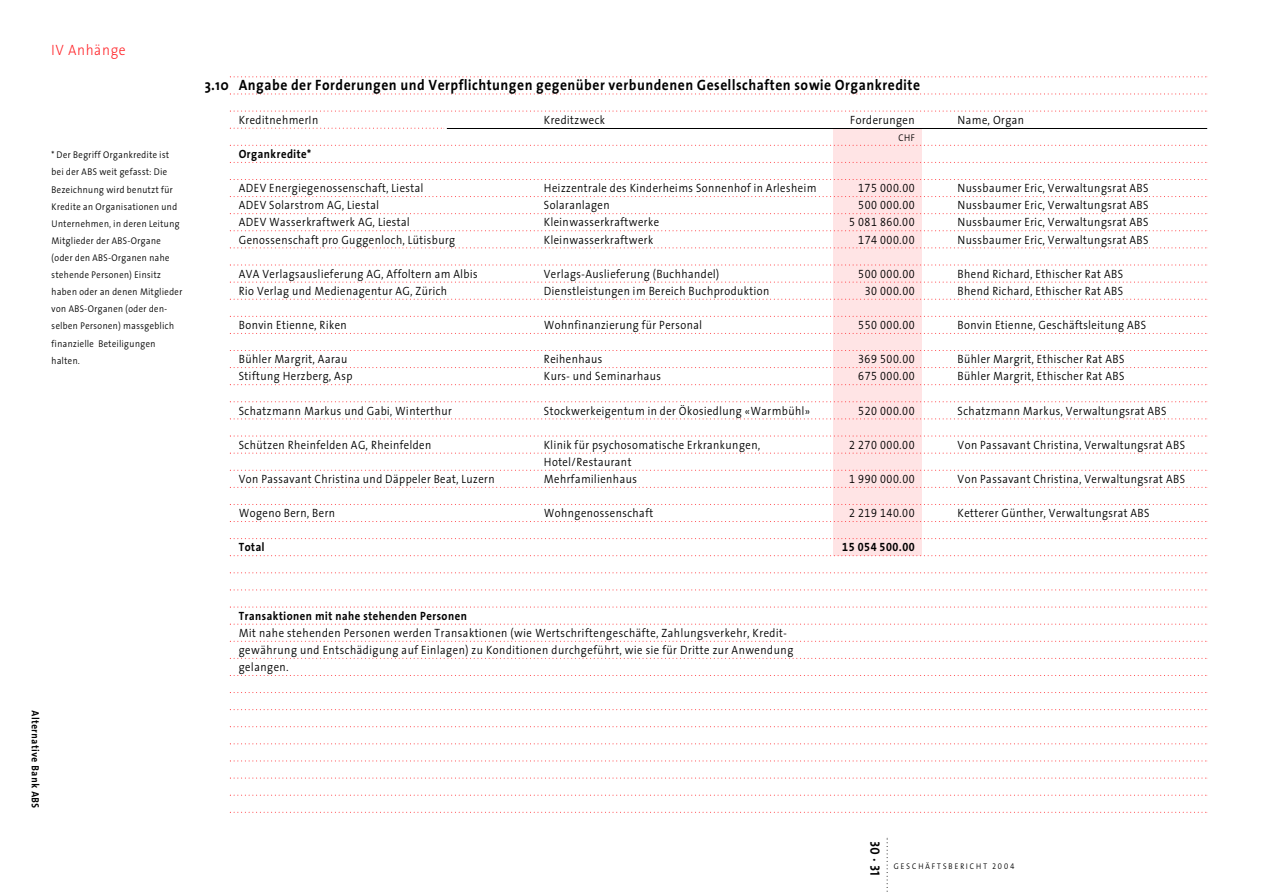
<style>
.page{position:relative;width:1262px;height:893px;background:#fff}
.page>*{position:absolute;margin:0;border:0;box-sizing:border-box;transform-origin:0 0}
.t1{font:15px "The Sans Bold CL";letter-spacing:.015em;color:#000}
.t2{font:15px "The Sans Light Cl";letter-spacing:.025em;color:#ff2328}
.t3{font:13.5px "The Sans Bold CL Caps";color:#000}
.t4{font:12px/17.1px "The Sans Semi Light CL";letter-spacing:.01em;color:#000}
.t5{font:12px "The Sans Semi Light Cl Expert";letter-spacing:.02em;color:#000}
.t6{font:12px "The Sans Bold CL";letter-spacing:.015em;color:#000}
.t7{font:12px "The Sans Bold CL Expert";letter-spacing:.02em;color:#000}
.t8{font:10.5px "The Sans Bold CL";letter-spacing:.03em;color:#000}
.t9{font:9.75px/17.1px "The Sans Semi Light CL";letter-spacing:.01em;color:#000}
.t10{font:8.25px "The Sans Semi Light CL";letter-spacing:.2em;color:#000}
.s1{font-family:"The Sans Semi Light CL Caps"}
</style>
<div class="page">
<div style="left:833px;top:128px;width:88px;height:427px;background:#ffe4e5"></div>
<svg style="left:230px;top:77px;width:977px;height:1px"></svg>
<svg style="left:230px;top:94px;width:977px;height:1px"></svg>
<svg style="left:230px;top:111px;width:977px;height:1px"></svg>
<svg style="left:230px;top:128px;width:214px;height:1px"></svg>
<svg style="left:230px;top:145px;width:977px;height:1px"></svg>
<svg style="left:230px;top:162px;width:977px;height:1px"></svg>
<svg style="left:230px;top:179px;width:977px;height:1px"></svg>
<svg style="left:230px;top:196px;width:977px;height:1px"></svg>
<svg style="left:230px;top:213px;width:977px;height:1px"></svg>
<svg style="left:230px;top:230px;width:977px;height:1px"></svg>
<svg style="left:230px;top:247px;width:977px;height:1px"></svg>
<svg style="left:230px;top:265px;width:977px;height:1px"></svg>
<svg style="left:230px;top:282px;width:977px;height:1px"></svg>
<svg style="left:230px;top:299px;width:977px;height:1px"></svg>
<svg style="left:230px;top:316px;width:977px;height:1px"></svg>
<svg style="left:230px;top:333px;width:977px;height:1px"></svg>
<svg style="left:230px;top:350px;width:977px;height:1px"></svg>
<svg style="left:230px;top:367px;width:977px;height:1px"></svg>
<svg style="left:230px;top:384px;width:977px;height:1px"></svg>
<svg style="left:230px;top:401px;width:977px;height:1px"></svg>
<svg style="left:230px;top:418px;width:977px;height:1px"></svg>
<svg style="left:230px;top:435px;width:977px;height:1px"></svg>
<svg style="left:230px;top:453px;width:977px;height:1px"></svg>
<svg style="left:230px;top:470px;width:977px;height:1px"></svg>
<svg style="left:230px;top:487px;width:977px;height:1px"></svg>
<svg style="left:230px;top:504px;width:977px;height:1px"></svg>
<svg style="left:230px;top:521px;width:977px;height:1px"></svg>
<svg style="left:230px;top:538px;width:977px;height:1px"></svg>
<svg style="left:230px;top:555px;width:977px;height:1px"></svg>
<svg style="left:230px;top:572px;width:977px;height:1px"></svg>
<svg style="left:230px;top:589px;width:977px;height:1px"></svg>
<svg style="left:230px;top:606px;width:977px;height:1px"></svg>
<svg style="left:230px;top:624px;width:977px;height:1px"></svg>
<svg style="left:230px;top:641px;width:977px;height:1px"></svg>
<svg style="left:230px;top:658px;width:977px;height:1px"></svg>
<svg style="left:230px;top:675px;width:977px;height:1px"></svg>
<svg style="left:230px;top:692px;width:977px;height:1px"></svg>
<svg style="left:230px;top:709px;width:977px;height:1px"></svg>
<svg style="left:230px;top:726px;width:977px;height:1px"></svg>
<svg style="left:230px;top:743px;width:977px;height:1px"></svg>
<svg style="left:230px;top:760px;width:977px;height:1px"></svg>
<svg style="left:230px;top:777px;width:977px;height:1px"></svg>
<svg style="left:230px;top:794px;width:977px;height:1px"></svg>
<svg style="left:230px;top:812px;width:977px;height:1px"></svg>
<svg style="left:886px;top:838px;width:1px;height:54px"></svg>
<hr style="left:447px;top:128px;width:760px;height:1px;background:#000">
<p class="t2" style="left:51px;top:38px;width:76px">IV Anhänge</p>
<p class="t9" style="left:51px;top:146px;width:132px">* Der Begriff Organkredite ist bei der ABS weit gefasst: Die<br>Bezeichnung wird benutzt für<br>Kredite an Organisationen und<br>Unternehmen, in deren Leitung<br>Mitglieder der ABS-Organe (oder den ABS-Organen nahe stehende Personen) Einsitz haben oder an denen Mitglieder von ABS-Organen (oder den&shy;selben Personen) massgeblich finanzielle Beteiligungen halten.</p>
<p class="t1" style="left:204px;top:73px;width:717px">3.10 Angabe der Forderungen und Verpflichtungen gegenüber verbundenen Gesellschaften sowie Organkredite</p>
<p class="t4" style="left:238px;top:111px;width:81px">KreditnehmerIn</p>
<p class="t4" style="left:543px;top:111px;width:63px">Kreditzweck</p>
<p class="t4" style="left:850px;top:111px;width:66px">Forderungen</p>
<p class="t4" style="left:957px;top:111px;width:68px">Name, Organ</p>
<p class="t9" style="left:898px;top:129px;width:18px">CHF</p>
<p class="t6" style="left:238px;top:144px;width:74px">Organkredite*</p>
<p class="t4" style="left:238px;top:179px;width:186px">ADEV Energiegenossenschaft, Liestal</p>
<p class="t4" style="left:543px;top:179px;width:274px">Heizzentrale des Kinderheims Sonnenhof in Arlesheim</p>
<p class="t5" style="left:857px;top:184px;width:58px">175 000.00</p>
<p class="t4" style="left:957px;top:179px;width:193px">Nussbaumer Eric, Verwaltungsrat ABS</p>
<p class="t4" style="left:238px;top:196px;width:142px">ADEV Solarstrom AG, Liestal</p>
<p class="t4" style="left:543px;top:196px;width:68px">Solaranlagen</p>
<p class="t5" style="left:857px;top:201px;width:58px">500 000.00</p>
<p class="t4" style="left:957px;top:196px;width:193px">Nussbaumer Eric, Verwaltungsrat ABS</p>
<p class="t4" style="left:238px;top:213px;width:173px">ADEV Wasserkraftwerk AG, Liestal</p>
<p class="t4" style="left:543px;top:213px;width:117px">Kleinwasserkraftwerke</p>
<p class="t5" style="left:849px;top:218px;width:67px">5 081 860.00</p>
<p class="t4" style="left:957px;top:213px;width:193px">Nussbaumer Eric, Verwaltungsrat ABS</p>
<p class="t4" style="left:238px;top:230px;width:218px">Genossenschaft pro Guggenloch, Lütisburg</p>
<p class="t4" style="left:543px;top:230px;width:111px">Kleinwasserkraftwerk</p>
<p class="t5" style="left:857px;top:235px;width:58px">174 000.00</p>
<p class="t4" style="left:957px;top:230px;width:193px">Nussbaumer Eric, Verwaltungsrat ABS</p>
<p class="t4" style="left:238px;top:265px;width:241px">AVA Verlagsauslieferung AG, Affoltern am Albis</p>
<p class="t4" style="left:543px;top:265px;width:177px">Verlags-Auslieferung (Buchhandel)</p>
<p class="t5" style="left:857px;top:269px;width:58px">500 000.00</p>
<p class="t4" style="left:957px;top:265px;width:167px">Bhend Richard, Ethischer Rat ABS</p>
<p class="t4" style="left:238px;top:282px;width:210px">Rio Verlag und Medienagentur AG, Zürich</p>
<p class="t4" style="left:543px;top:282px;width:227px">Dienstleistungen im Bereich Buchproduktion</p>
<p class="t5" style="left:864px;top:286px;width:52px">30 000.00</p>
<p class="t4" style="left:957px;top:282px;width:167px">Bhend Richard, Ethischer Rat ABS</p>
<p class="t4" style="left:238px;top:316px;width:110px">Bonvin Etienne, Riken</p>
<p class="t4" style="left:543px;top:316px;width:160px">Wohnfinanzierung für Personal</p>
<p class="t5" style="left:857px;top:321px;width:58px">550 000.00</p>
<p class="t4" style="left:957px;top:316px;width:190px">Bonvin Etienne, Geschäftsleitung ABS</p>
<p class="t4" style="left:238px;top:350px;width:111px">Bühler Margrit, Aarau</p>
<p class="t4" style="left:543px;top:350px;width:60px">Reihenhaus</p>
<p class="t5" style="left:857px;top:355px;width:58px">369 500.00</p>
<p class="t4" style="left:957px;top:350px;width:169px">Bühler Margrit, Ethischer Rat ABS</p>
<p class="t4" style="left:238px;top:367px;width:115px">Stiftung Herzberg, Asp</p>
<p class="t4" style="left:543px;top:367px;width:119px">Kurs- und Seminarhaus</p>
<p class="t5" style="left:857px;top:372px;width:58px">675 000.00</p>
<p class="t4" style="left:957px;top:367px;width:169px">Bühler Margrit, Ethischer Rat ABS</p>
<p class="t4" style="left:238px;top:401px;width:215px">Schatzmann Markus und Gabi, Winterthur</p>
<p class="t4" style="left:543px;top:401px;width:268px">Stockwerkeigentum in der Ökosiedlung «Warmbühl»</p>
<p class="t5" style="left:857px;top:406px;width:58px">520 000.00</p>
<p class="t4" style="left:957px;top:401px;width:211px">Schatzmann Markus, Verwaltungsrat ABS</p>
<p class="t4" style="left:238px;top:436px;width:194px">Schützen Rheinfelden AG, Rheinfelden</p>
<p class="t4" style="left:543px;top:436px;width:218px">Klinik für psychosomatische Erkrankungen,</p>
<p class="t5" style="left:849px;top:440px;width:67px">2 270 000.00</p>
<p class="t4" style="left:957px;top:436px;width:229px">Von Passavant Christina, Verwaltungsrat ABS</p>
<p class="t4" style="left:543px;top:453px;width:89px">Hotel/Restaurant</p>
<p class="t4" style="left:238px;top:470px;width:258px">Von Passavant Christina und Däppeler Beat, Luzern</p>
<p class="t4" style="left:543px;top:470px;width:95px">Mehrfamilienhaus</p>
<p class="t5" style="left:849px;top:474px;width:67px">1 990 000.00</p>
<p class="t4" style="left:957px;top:470px;width:229px">Von Passavant Christina, Verwaltungsrat ABS</p>
<p class="t4" style="left:238px;top:504px;width:98px">Wogeno Bern, Bern</p>
<p class="t4" style="left:543px;top:504px;width:111px">Wohngenossenschaft</p>
<p class="t5" style="left:849px;top:509px;width:67px">2 219 140.00</p>
<p class="t4" style="left:957px;top:504px;width:194px">Ketterer Günther, Verwaltungsrat ABS</p>
<p class="t6" style="left:238px;top:537px;width:28px">Total</p>
<p class="t7" style="left:842px;top:543px;width:74px">15 054 500.00</p>
<p class="t8" style="left:44px;top:710px;width:99px;rotate:90deg">Alternative Bank ABS</p>
<p class="t6" style="left:238px;top:606px;width:230px">Transaktionen mit nahe stehenden Personen</p>
<p class="t4" style="left:238px;top:624px;width:556px">Mit nahe stehenden Personen werden Transaktionen (wie Wertschriftengeschäfte, Zahlungsverkehr, Kredit&shy;gewährung und Entschädigung auf Einlagen) zu Konditionen durchgeführt, wie sie für Dritte zur Anwendung gelangen.</p>
<p class="t3" style="left:886px;top:840px;width:36px;rotate:90deg">30 · 31</p>
<p class="t10" style="left:893px;top:859px;width:122px">GESCHÄFTSBERICHT <span class="s1">2004</span></p>
</div>
